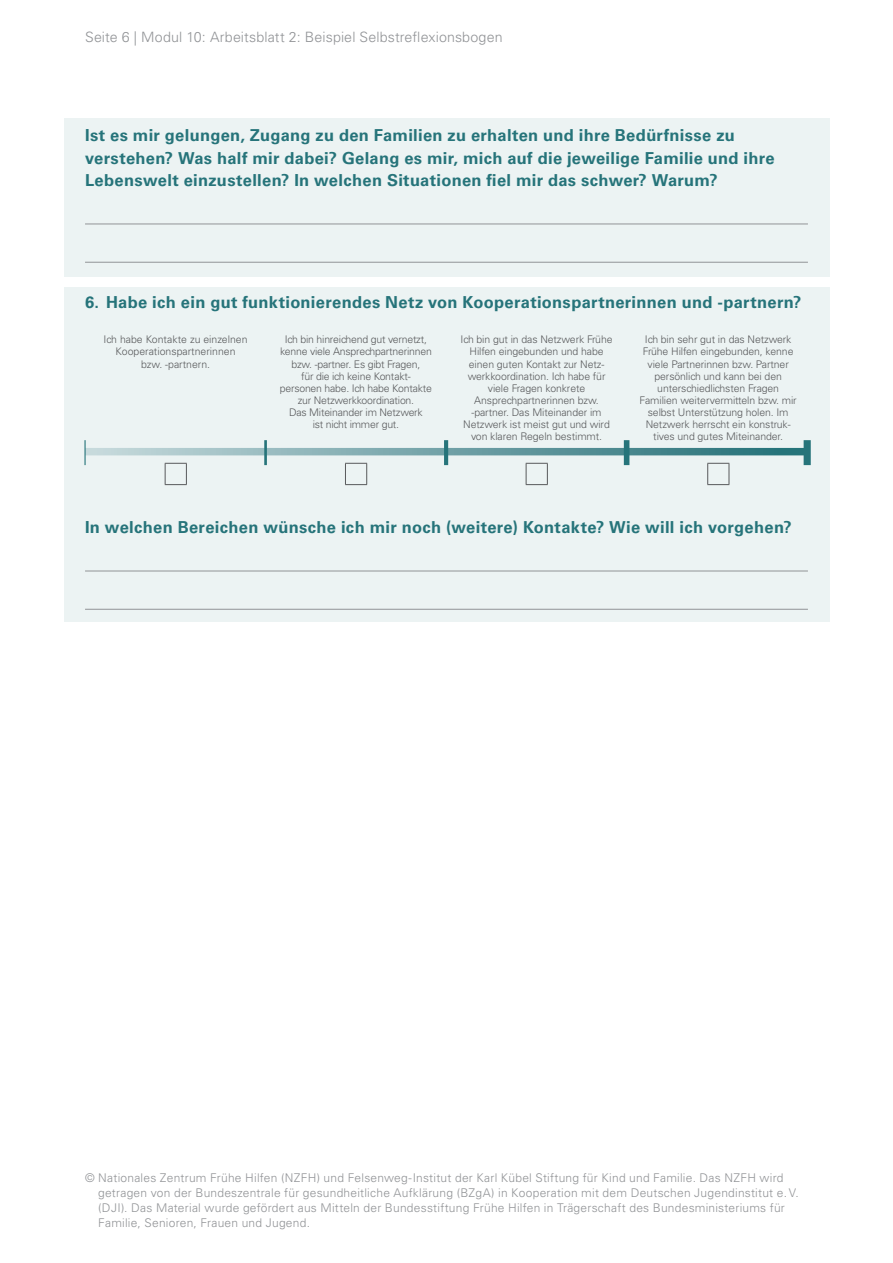
<style>
.page{position:relative;width:893px;height:1263px;background:#fff}
.page>*{position:absolute;margin:0;border:0;box-sizing:border-box;transform-origin:0 0}
.t1{font:700 16.5px/22.5px "Univers LT Std";letter-spacing:.02em;color:#26747a}
.t2{font:300 14.25px "Univers LT Std";letter-spacing:.005em;color:#919396}
.t3{font:300 12px/15px "Univers LT Std";letter-spacing:.02em;color:#919396}
.t4{font:300 10.5px/12.1px "Univers LT Std";letter-spacing:-.01em;color:#58595b;text-align:center}
</style>
<div class="page">
<div style="left:64px;top:118px;width:765px;height:158px;background:#ecf3f3"></div>
<hr style="left:85px;top:224px;width:723px;height:1px;background:#919396">
<hr style="left:85px;top:262px;width:723px;height:1px;background:#919396">
<div style="left:64px;top:287px;width:765px;height:335px;background:#ecf3f3"></div>
<hr style="left:85px;top:571px;width:723px;height:1px;background:#919396">
<hr style="left:85px;top:609px;width:723px;height:1px;background:#919396">
<svg style="left:86px;top:448px;width:718px;height:7px;background:#73a2a8"></svg>
<svg style="left:165px;top:463px;width:22px;height:22px"></svg>
<svg style="left:345px;top:463px;width:22px;height:22px"></svg>
<svg style="left:526px;top:463px;width:22px;height:22px"></svg>
<svg style="left:707px;top:463px;width:23px;height:22px"></svg>
<hr style="left:84px;top:440px;width:2px;height:25px;background:#26747a">
<div style="left:804px;top:440px;width:7px;height:25px;background:#26747a"></div>
<hr style="left:444px;top:440px;width:4px;height:25px;background:#26747a">
<div style="left:624px;top:440px;width:5px;height:25px;background:#26747a"></div>
<hr style="left:264px;top:440px;width:3px;height:25px;background:#26747a">
<h2 class="t2" style="left:85px;top:29px;width:419px">Seite 6 | Modul 10: Arbeitsblatt 2: Beispiel Selbstreflexionsbogen</h2>
<p class="t1" style="left:85px;top:124px;width:691px">Ist es mir gelungen, Zugang zu den Familien zu erhalten und ihre Bedürfnisse zu verstehen? Was half mir dabei? Gelang es mir, mich auf die jeweilige Familie und ihre<br>Lebenswelt einzustellen? In welchen Situationen fiel mir das schwer? Warum?</p>
<h1 class="t1" style="left:85px;top:291px;width:718px">6. Habe ich ein gut funktionierendes Netz von Kooperationspartnerinnen und -partnern?</h1>
<p class="t4" style="left:104px;top:334px;width:145px">Ich habe Kontakte zu einzelnen<br>Kooperationspartnerinnen bzw. -partnern.</p>
<p class="t4" style="left:280px;top:334px;width:154px">Ich bin hinreichend gut vernetzt, kenne viele Ansprechpartnerinnen bzw. -partner. Es gibt Fragen,<br>für die ich keine Kontakt&shy;personen habe. Ich habe Kontakte zur Netzwerkkoordination.<br>Das Miteinander im Netzwerk<br>ist nicht immer gut.</p>
<p class="t4" style="left:461px;top:334px;width:154px">Ich bin gut in das Netzwerk Frühe<br>Hilfen eingebunden und habe einen guten Kontakt zur Netz&shy;werkkoordination. Ich habe für viele Fragen konkrete<br>Ansprechpartnerinnen bzw. -partner. Das Miteinander im<br>Netzwerk ist meist gut und wird von klaren Regeln bestimmt.</p>
<p class="t4" style="left:640px;top:334px;width:159px">Ich bin sehr gut in das Netzwerk<br>Frühe Hilfen eingebunden, kenne viele Partnerinnen bzw. Partner persönlich und kann bei den unterschiedlichsten Fragen<br>Familien weitervermitteln bzw. mir selbst Unterstützung holen. Im<br>Netzwerk herrscht ein konstruk&shy;tives und gutes Miteinander.</p>
<h1 class="t1" style="left:85px;top:516px;width:708px">In welchen Bereichen wünsche ich mir noch (weitere) Kontakte? Wie will ich vorgehen?</h1>
<p class="t3" style="left:98px;top:1170px;width:702px;text-indent:-13px">© Nationales Zentrum Frühe Hilfen (NZFH) und Felsenweg-Institut der Karl Kübel Stiftung für Kind und Familie. Das NZFH wird getragen von der Bundeszentrale für gesundheitliche Aufklärung (BZgA) in Kooperation mit dem Deutschen Jugendinstitut e.V. (DJI). Das Material wurde gefördert aus Mitteln der Bundesstiftung Frühe Hilfen in Trägerschaft des Bundesministeriums für Familie, Senioren, Frauen und Jugend.</p>
</div>
